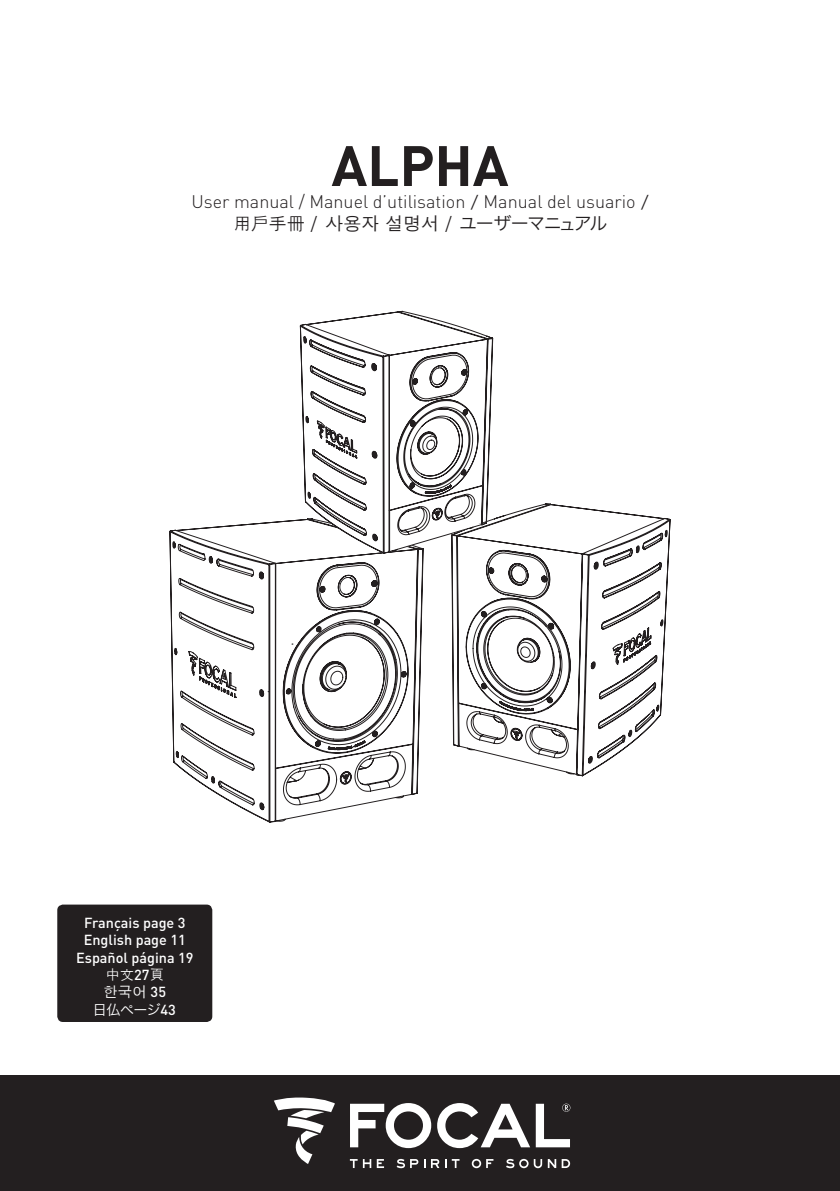
<style>
.page{position:relative;width:840px;height:1191px;background:#fff}
.page>*{position:absolute;margin:0;border:0;box-sizing:border-box;transform-origin:0 0}
.t1{font:700 56px "DINOT";color:#231f20}
.t2{font:300 18px "DINOT";color:#231f20}
.t3{font:18px "Apple Gothic";color:#231f20}
.t4{font:500 14.4px/17.2px "DINOT";color:#fff;text-align:center}
.t5{font:14.4px/17.2px "Apple Gothic";color:#fff}
.t6{font:14px "Hira Kaku Pro W3";letter-spacing:-.05em;color:#fff}
.s1{font-family:"Futura BT";font-weight:400}
.s2{font-family:"Hira Kaku Pro W3"}
.s3{font-family:"DINOT";font-weight:500}
.s4{font-family:"DINOT";font-weight:500;font-size:14.4px}
</style>
<div class="page">
<svg style="left:169px;top:519px;width:254px;height:304px"></svg>
<svg style="left:451px;top:503px;width:219px;height:274px"></svg>
<svg style="left:299px;top:311px;width:194px;height:243px"></svg>
<div style="left:0;top:1075px;width:839px;height:116px;background:#231f20"></div>
<svg style="left:350px;top:1103px;width:81px;height:45px"></svg>
<svg style="left:437px;top:1103px;width:133px;height:45px"></svg>
<svg style="left:349px;top:1159px;width:35px;height:9px"></svg>
<svg style="left:396px;top:1158px;width:63px;height:10px"></svg>
<svg style="left:471px;top:1158px;width:22px;height:10px"></svg>
<svg style="left:506px;top:1158px;width:63px;height:10px"></svg>
<svg style="left:274px;top:1097px;width:61px;height:67px"></svg>
<div style="left:57px;top:904px;width:155px;height:118px;background:#231f20;border-radius:6px"></div>
<h1 class="t1" style="left:331px;top:129px;width:178px">ALPHA</h1>
<p class="t2" style="left:191px;top:190px;width:458px">User manual / Manuel d’utilisation <span class="s1">/</span> Manual del usuario <span class="s1">/</span></p>
<p class="t3" style="left:233px;top:213px;width:376px">用戶手冊 / 사용자 설명서 / <span class="s2">ユーザーマニュアル</span></p>
<p class="t4" style="left:76px;top:914px;width:119px">Français page 3<br>English page 11<br>Español página 19</p>
<p class="t5" style="left:103px;top:966px;width:64px">中文<span class="s3">27</span>頁한국어 <span class="s3">35</span></p>
<p class="t6" style="left:93px;top:996px;width:84px">日仏ページ<span class="s4">43</span></p>
</div>
